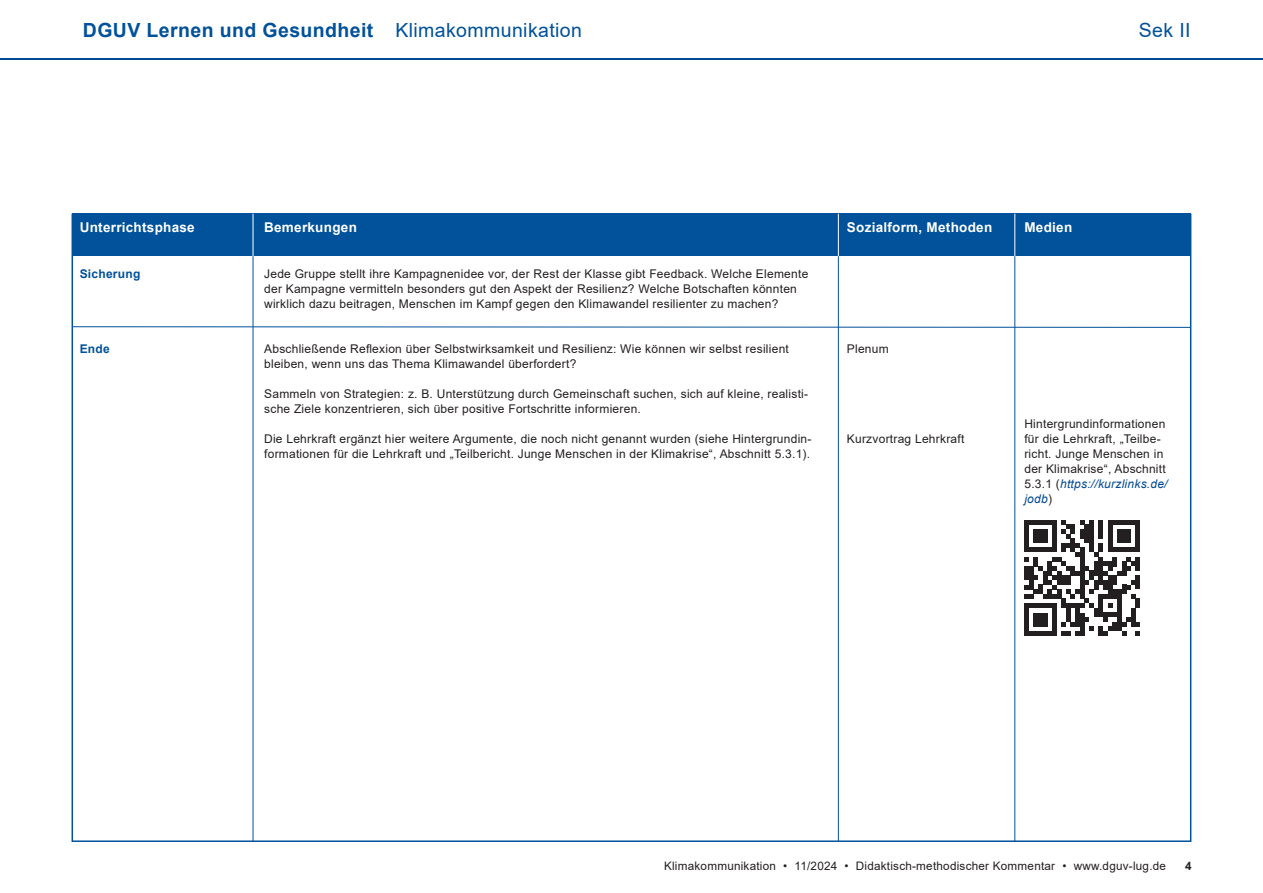
<style>
.page{position:relative;width:1263px;height:893px;background:#fff}
.page>*{position:absolute;margin:0;border:0;box-sizing:border-box;transform-origin:0 0}
.t1{font:700 19.5px "Arial";letter-spacing:.02em;color:#01519b}
.t2{font:19.5px "Arial";color:#01519b}
.Fliesstext{font:700 13.5px "Arial";letter-spacing:.02em;color:#fff}
.Fliesstext-2{font:12px/15px "Arial";letter-spacing:.02em;color:#231f20}
.Fliesstext-3{font:700 12px "Arial";letter-spacing:.02em;color:#01519b}
.t3{font:11.7px "Arial";letter-spacing:.02em;color:#231f20}
.t4{font:700 11.7px "Arial";color:#231f20}
.s1{font-weight:400}
.s2{font-style:italic;color:#004994}
</style>
<div class="page">
<hr style="left:0;top:58px;width:1263px;height:2px;background:#004994">
<div style="left:72px;top:214px;width:1119px;height:42px;background:#01519b"></div>
<hr style="left:253px;top:214px;width:1px;height:42px;background:#fff">
<hr style="left:253px;top:256px;width:1px;height:586px;background:#01519b">
<hr style="left:1014px;top:214px;width:1px;height:42px;background:#fff">
<hr style="left:1014px;top:256px;width:1px;height:586px;background:#01519b">
<hr style="left:838px;top:214px;width:1px;height:42px;background:#fff">
<hr style="left:838px;top:256px;width:1px;height:586px;background:#01519b">
<svg style="left:72px;top:326px;width:1119px;height:2px"></svg>
<svg style="left:1024px;top:520px;width:116px;height:116px"></svg>
<h1 class="t1" style="left:83px;top:16px;width:501px">DGUV Lernen und Gesundheit <span class="s1">Klimakommunikation</span></h1>
<h1 class="t2" style="left:1139px;top:16px;width:53px">Sek II</h1>
<p class="Fliesstext" style="left:80px;top:218px;width:117px">Unterrichtsphase</p>
<p class="Fliesstext" style="left:264px;top:218px;width:94px">Bemerkungen</p>
<p class="Fliesstext" style="left:847px;top:218px;width:147px">Sozialform, Methoden</p>
<p class="Fliesstext" style="left:1024px;top:218px;width:49px">Medien</p>
<p class="Fliesstext-3" style="left:80px;top:265px;width:62px">Sicherung</p>
<p class="Fliesstext-3" style="left:80px;top:340px;width:32px">Ende</p>
<p class="Fliesstext-2" style="left:264px;top:266px;width:546px">Jede Gruppe stellt ihre Kampagnenidee vor, der Rest der Klasse gibt Feedback. Welche Elemente der Kampagne vermitteln besonders gut den Aspekt der Resilienz? Welche Botschaften könnten wirklich dazu beitragen, Menschen im Kampf gegen den Klimawandel resilienter zu machen?</p>
<p class="Fliesstext-2" style="left:264px;top:341px;width:526px">Abschließende Reflexion über Selbstwirksamkeit und Resilienz: Wie können wir selbst resilient bleiben, wenn uns das Thema Klimawandel überfordert?</p>
<p class="Fliesstext-2" style="left:264px;top:386px;width:545px">Sammeln von Strategien: z. B. Unterstützung durch Gemeinschaft suchen, sich auf kleine, realisti&shy;sche Ziele konzentrieren, sich über positive Fortschritte informieren.</p>
<p class="Fliesstext-2" style="left:264px;top:431px;width:549px">Die Lehrkraft ergänzt hier weitere Argumente, die noch nicht genannt wurden (siehe Hintergrundin&shy;formationen für die Lehrkraft und „Teilbericht. Junge Menschen in der Klimakrise“, Abschnitt 5.3.1).</p>
<p class="Fliesstext-2" style="left:847px;top:341px;width:43px">Plenum</p>
<p class="Fliesstext-2" style="left:847px;top:431px;width:119px">Kurzvortrag Lehrkraft</p>
<p class="Fliesstext-2" style="left:1024px;top:416px;width:145px">Hintergrundinformationen für die Lehrkraft, „Teilbe&shy;richt. Junge Menschen in der Klimakrise“, Abschnitt<br>5.3.1 (<span class="s2">https://kurzlinks.de/ jodb</span>)</p>
<p class="t3" style="left:664px;top:857px;width:503px">Klimakommunikation • 11/2024 • Didaktisch-methodischer Kommentar • www.dguv-lug.de</p>
<p class="t4" style="left:1185px;top:857px;width:8px">4</p>
</div>
